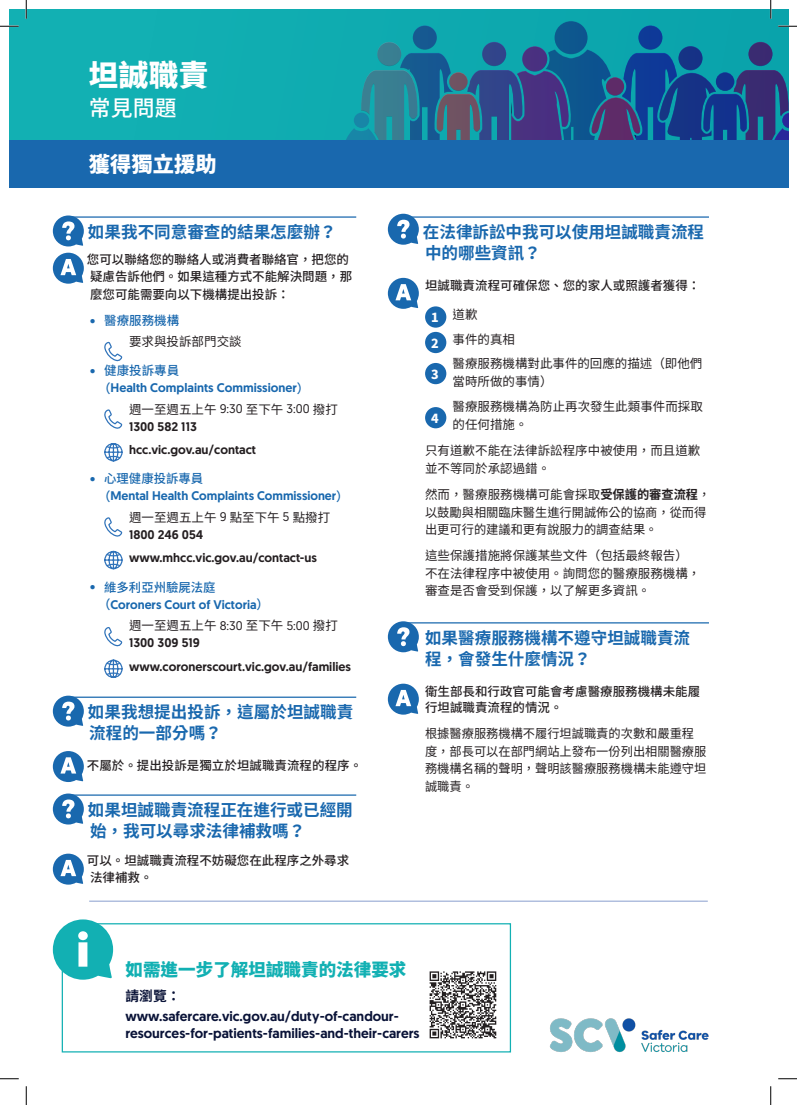
<style>
.page{position:relative;width:797px;height:1105px;background:#fff}
.page>*{position:absolute;margin:0;border:0;box-sizing:border-box;transform-origin:0 0}
.t1{font:900 29.62px "Noto Sans CJ Ktc";color:#fff}
.t2{font:500 21.88px "Noto Sans CJ Ktc";color:#fff}
.t3{font:900 21.25px "Noto Sans CJ Ktc";letter-spacing:.005em;color:#fff}
.t4{font:900 17.5px "Noto Sans CJ Ktc";letter-spacing:.005em;color:#12b0b3}
.t5{font:700 16.5px/20.8px "Noto Sans CJ Ktc";color:#1968ae}
.t6{font:500 13.75px/17.5px "Geomanist";color:#091237}
.t7{font:700 13.75px "Noto Sans CJ Ktc";color:#091237}
.t8{font:12.5px/17.5px "Noto Sans CJ Ktc";color:#241f21}
.t9{font:500 12.5px/17.2px "Noto Sans CJ Ktc";color:#241f21}
.t10{font:500 12.5px/23.2px "Geomanist";color:#241f21}
.t11{font:500 12.5px "Geomanist";color:#1968ae}
.t12{font:500 12.5px "Noto Sans CJ Ktc";color:#1968ae}
.t13{font:900 12.5px "Noto Sans CJ Ktc";color:#fff}
.s1{font-family:"Geomanist";color:#1968ae}
.s2{font-weight:500;color:#1968ae}
.s3{font-family:"Geomanist";font-weight:400}
.s4{font-family:"Noto Sans CJ Ktc"}
.s5{font-family:"Geomanist"}
.s6{font-weight:900;color:#fff}
.s7{font-weight:700}
</style>
<div class="page">
<img style="left:549px;top:1018px;width:160px;height:35px">
<hr style="left:67px;top:216px;width:289px;height:2px;background:#1968ae">
<svg style="left:53px;top:215px;width:31px;height:31px"></svg>
<svg style="left:53px;top:253px;width:31px;height:31px"></svg>
<svg style="left:104px;top:341px;width:19px;height:20px"></svg>
<svg style="left:104px;top:409px;width:19px;height:20px"></svg>
<svg style="left:104px;top:443px;width:19px;height:19px"></svg>
<svg style="left:104px;top:517px;width:19px;height:20px"></svg>
<svg style="left:104px;top:550px;width:19px;height:20px"></svg>
<svg style="left:104px;top:627px;width:19px;height:20px"></svg>
<svg style="left:104px;top:659px;width:19px;height:19px"></svg>
<hr style="left:67px;top:697px;width:289px;height:1px;background:#1968ae">
<svg style="left:53px;top:696px;width:31px;height:31px"></svg>
<svg style="left:53px;top:751px;width:31px;height:31px"></svg>
<hr style="left:67px;top:794px;width:289px;height:2px;background:#1968ae">
<svg style="left:53px;top:793px;width:31px;height:31px"></svg>
<svg style="left:53px;top:854px;width:31px;height:31px"></svg>
<hr style="left:402px;top:216px;width:307px;height:2px;background:#1968ae">
<svg style="left:388px;top:214px;width:31px;height:31px"></svg>
<svg style="left:388px;top:278px;width:31px;height:31px"></svg>
<div style="left:425px;top:306px;width:21px;height:22px;background:#1968ae;border-radius:50%"></div>
<div style="left:425px;top:332px;width:21px;height:21px;background:#1968ae;border-radius:50%"></div>
<div style="left:425px;top:363px;width:21px;height:21px;background:#1968ae;border-radius:50%"></div>
<div style="left:425px;top:407px;width:21px;height:21px;background:#1968ae;border-radius:50%"></div>
<hr style="left:402px;top:622px;width:307px;height:1px;background:#1968ae">
<svg style="left:388px;top:621px;width:31px;height:31px"></svg>
<svg style="left:388px;top:684px;width:31px;height:31px"></svg>
<div style="left:9px;top:9px;width:779px;height:139px;background:#10adb1"></div>
<svg style="left:638px;top:25px;width:24px;height:24px"></svg>
<svg style="left:413px;top:25px;width:24px;height:24px"></svg>
<svg style="left:522px;top:46px;width:25px;height:25px"></svg>
<div style="left:554px;top:21px;width:33px;height:33px;background:#0d578e;border-radius:50%"></div>
<div style="left:638px;top:26px;width:24px;height:24px;background:#0e3997;border-radius:50%"></div>
<svg style="left:678px;top:46px;width:24px;height:24px"></svg>
<div style="left:748px;top:42px;width:24px;height:24px;background:#3a2b71;border-radius:50%"></div>
<div style="left:413px;top:26px;width:24px;height:24px;background:#165991;border-radius:50%"></div>
<div style="left:482px;top:42px;width:24px;height:24px;background:#32448a;border-radius:50%"></div>
<div style="left:377px;top:42px;width:24px;height:24px;background:#397f92;border-radius:50%"></div>
<div style="left:522px;top:47px;width:25px;height:25px;background:#493080;border-radius:50%"></div>
<svg style="left:346px;top:49px;width:442px;height:91px"></svg>
<div style="left:9px;top:140px;width:779px;height:47px;background:#1968ae"></div>
<svg style="left:61px;top:923px;width:450px;height:130px"></svg>
<img style="left:425px;top:966px;width:74px;height:78px">
<svg style="left:53px;top:919px;width:60px;height:61px"></svg>
<hr style="left:89px;top:900px;width:618px;height:2px;background:#a0b2d8">
<svg style="left:0;top:25px;width:19px;height:2px"></svg>
<svg style="left:778px;top:25px;width:19px;height:2px"></svg>
<svg style="left:0;top:1078px;width:19px;height:1px"></svg>
<svg style="left:778px;top:1078px;width:19px;height:1px"></svg>
<svg style="left:25px;top:0;width:2px;height:19px"></svg>
<svg style="left:25px;top:1086px;width:2px;height:19px"></svg>
<svg style="left:770px;top:0;width:1px;height:19px"></svg>
<svg style="left:770px;top:1086px;width:1px;height:19px"></svg>
<p class="t1" style="left:89px;top:59px;width:121px">坦誠職責</p>
<p class="t2" style="left:89px;top:95px;width:89px">常見問題</p>
<p class="t3" style="left:89px;top:153px;width:129px">獲得獨立援助</p>
<h3 class="t5" style="left:88px;top:222px;width:250px">如果我不同意審查的結果怎麼辦？</h3>
<p class="t9" style="left:87px;top:251px;width:267px">您可以聯絡您的聯絡人或消費者聯絡官，把您的疑慮告訴他們。如果這種方式不能解決問題，那麼您可能需要向以下機構提出投訴：</p>
<p class="t8" style="left:129px;top:310px;width:114px;line-height:21px;text-indent:-39px"><span class="s1">•</span> <span class="s2">醫療服務機構<br></span>要求與投訴部門交談</p>
<p class="t12" style="left:90px;top:363px;width:91px"><span class="s3">•</span> 健康投訴專員</p>
<p class="t11" style="left:98px;top:380px;width:213px"><span class="s4">（</span>Health Complaints Commissioner<span class="s4">）</span></p>
<p class="t8" style="left:129px;top:401px;width:210px">週一至週五上午 <span class="s5">9:30</span> 至下午 <span class="s5">3:00</span> 撥打</p>
<p class="t10" style="left:129px;top:415px;width:128px">1300 582 113 hcc.vic.gov.au/contact</p>
<p class="t12" style="left:90px;top:471px;width:115px"><span class="s3">•</span> 心理健康投訴專員</p>
<p class="t11" style="left:98px;top:487px;width:252px"><span class="s4">（</span>Mental Health Complaints Commissioner<span class="s4">）</span></p>
<p class="t8" style="left:129px;top:508px;width:203px">週一至週五上午 <span class="s5">9</span> 點至下午 <span class="s5">5</span> 點撥打</p>
<p class="t10" style="left:129px;top:522px;width:189px">1800 246 054 www.mhcc.vic.gov.au/contact-us</p>
<p class="t12" style="left:90px;top:580px;width:127px"><span class="s3">•</span> 維多利亞州驗屍法庭</p>
<p class="t11" style="left:98px;top:596px;width:172px"><span class="s4">（</span>Coroners Court of Victoria<span class="s4">）</span></p>
<p class="t8" style="left:129px;top:617px;width:210px">週一至週五上午 <span class="s5">8:30</span> 至下午 <span class="s5">5:00</span> 撥打</p>
<p class="t10" style="left:129px;top:631px;width:223px">1300 309 519 www.coronerscourt.vic.gov.au/families</p>
<h3 class="t5" style="left:88px;top:702px;width:267px">如果我想提出投訴，這屬於坦誠職責流程的一部分嗎？</h3>
<p class="t9" style="left:87px;top:757px;width:277px">不屬於。提出投訴是獨立於坦誠職責流程的程序。</p>
<h3 class="t5" style="left:88px;top:800px;width:266px">如果坦誠職責流程正在進行或已經開始，我可以尋求法律補救嗎？</h3>
<p class="t9" style="left:87px;top:852px;width:264px">可以。坦誠職責流程不妨礙您在此程序之外尋求法律補救。</p>
<h3 class="t5" style="left:423px;top:222px;width:283px">在法律訴訟中我可以使用坦誠職責流程中的哪些資訊？</h3>
<p class="t9" style="left:425px;top:277px;width:277px">坦誠職責流程可確保您、您的家人或照護者獲得：</p>
<p class="t8" style="left:431px;top:302px;width:85px;line-height:25.2px"><span class="s6">1</span> 道歉<br><span class="s6">2</span> 事件的真相</p>
<p class="t13" style="left:431px;top:367px;width:9px">3</p>
<p class="t8" style="left:452px;top:355px;width:251px">醫療服務機構對此事件的回應的描述（即他們當時所做的事情）</p>
<p class="t13" style="left:431px;top:411px;width:9px">4</p>
<p class="t8" style="left:452px;top:398px;width:252px">醫療服務機構為防止再次發生此類事件而採取的任何措施。</p>
<p class="t8" style="left:425px;top:442px;width:277px">只有道歉不能在法律訴訟程序中被使用，而且道歉並不等同於承認過錯。</p>
<p class="t8" style="left:425px;top:486px;width:287px">然而，醫療服務機構可能會採取<span class="s7">受保護的審查流程</span>，以鼓勵與相關臨床醫生進行開誠佈公的協商，從而得出更可行的建議和更有說服力的調查結果。</p>
<p class="t8" style="left:425px;top:547px;width:277px">這些保護措施將保護某些文件（包括最終報告）不在法律程序中被使用。詢問您的醫療服務機構，審查是否會受到保護，以了解更多資訊。</p>
<h3 class="t5" style="left:425px;top:628px;width:266px">如果醫療服務機構不遵守坦誠職責流程，會發生什麼情況？</h3>
<p class="t9" style="left:425px;top:684px;width:276px;line-height:15.6px">衛生部長和行政官可能會考慮醫療服務機構未能履行坦誠職責流程的情況。</p>
<p class="t8" style="left:425px;top:725px;width:283px">根據醫療服務機構不履行坦誠職責的次數和嚴重程度，部長可以在部門網站上發布一份列出相關醫療服務機構名稱的聲明，聲明該醫療服務機構未能遵守坦誠職責。</p>
<p class="t4" style="left:125px;top:960px;width:282px">如需進一步了解坦誠職責的法律要求</p>
<p class="t7" style="left:125px;top:988px;width:56px">請瀏覽：</p>
<p class="t6" style="left:125px;top:1007px;width:295px">www.safercare.vic.gov.au/duty-of-candour&shy;resources-for-patients-families-and-their-carers</p>
</div>
